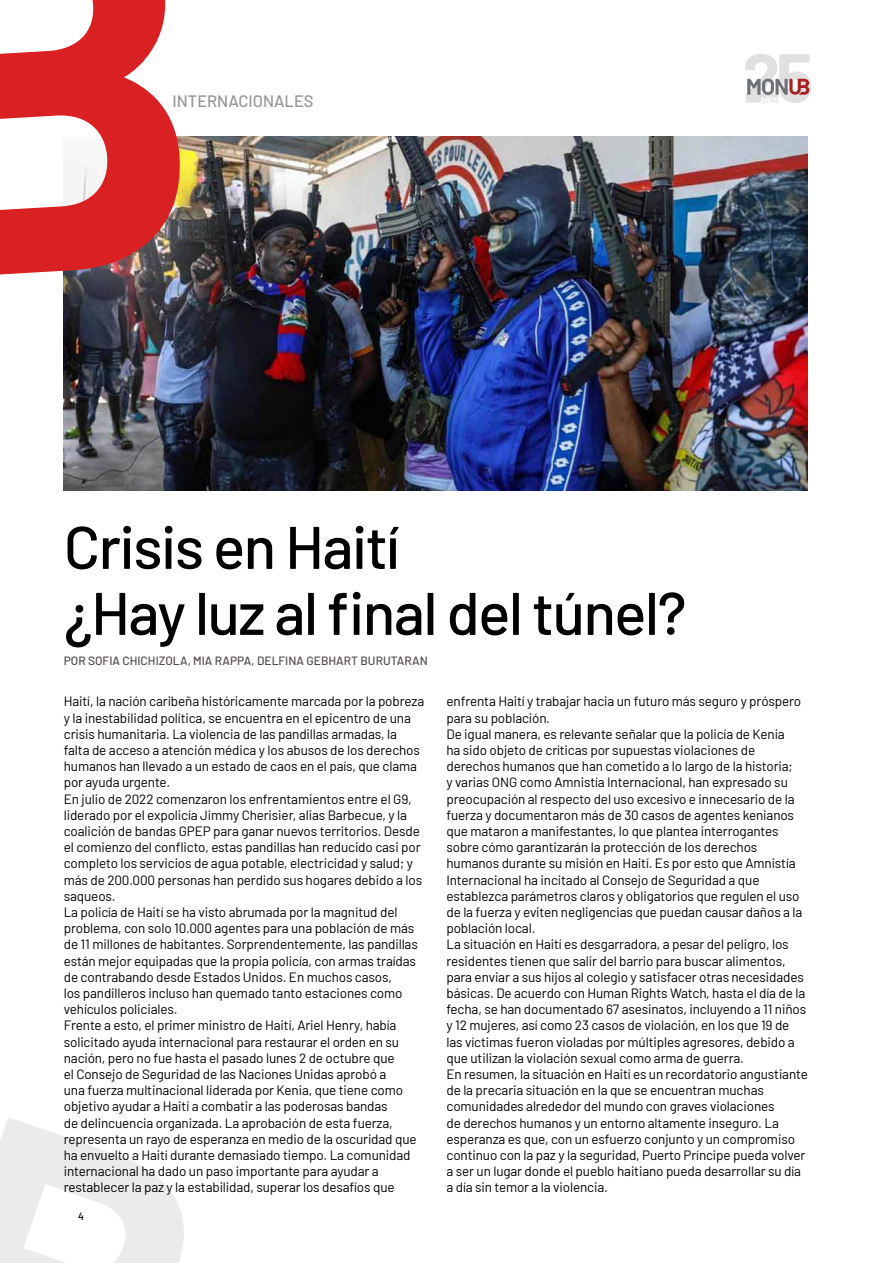
<style>
.page{position:relative;width:893px;height:1263px;background:#fff}
.page>*{position:absolute;margin:0;border:0;box-sizing:border-box;transform-origin:0 0}
.t1{font:500 60px/66px "Barlow";letter-spacing:-.025em;color:#000}
.t2{font:500 16.5px "Barlow";color:#939598}
.t3{font:13.5px/16.2px "Barlow";letter-spacing:-.01em;color:#000}
.t4{font:500 12px "Barlow";color:#524b48}
.t5{font:500 10.5px "Barlow";color:#000}
</style>
<div class="page">
<svg style="left:0;top:1117px;width:184px;height:146px"></svg>
<svg style="left:745px;top:54px;width:66px;height:49px"></svg>
<img style="left:64px;top:137px;width:744px;height:353px">
<svg style="left:0;top:0;width:184px;height:287px;fill:#d92124"></svg>
<p class="t2" style="left:172px;top:89px;width:143px">INTERNACIONALES</p>
<h1 class="t1" style="left:64px;top:509px;width:624px">Crisis en Haití<br>¿Hay luz al final del túnel?</h1>
<p class="t4" style="left:64px;top:652px;width:366px">POR SOFIA CHICHIZOLA, MIA RAPPA, DELFINA GEBHART BURUTARAN</p>
<p class="t3" style="left:64px;top:692px;width:362px">Haití, la nación caribeña históricamente marcada por la pobreza y la inestabilidad política, se encuentra en el epicentro de una crisis humanitaria. La violencia de las pandillas armadas, la falta de acceso a atención médica y los abusos de los derechos humanos han llevado a un estado de caos en el país, que clama por ayuda urgente.<br>En julio de 2022 comenzaron los enfrentamientos entre el G9, liderado por el expolicía Jimmy Cherisier, alias Barbecue, y la coalición de bandas GPEP para ganar nuevos territorios. Desde el comienzo del conflicto, estas pandillas han reducido casi por completo los servicios de agua potable, electricidad y salud; y más de 200.000 personas han perdido sus hogares debido a los saqueos.<br>La policía de Haití se ha visto abrumada por la magnitud del problema, con solo 10.000 agentes para una población de más de 11 millones de habitantes. Sorprendentemente, las pandillas están mejor equipadas que la propia policía, con armas traídas de contrabando desde Estados Unidos. En muchos casos,<br>los pandilleros incluso han quemado tanto estaciones como vehículos policiales.<br>Frente a esto, el primer ministro de Haití, Ariel Henry, había solicitado ayuda internacional para restaurar el orden en su nación, pero no fue hasta el pasado lunes 2 de octubre que<br>el Consejo de Seguridad de las Naciones Unidas aprobó a<br>una fuerza multinacional liderada por Kenia, que tiene como objetivo ayudar a Haití a combatir a las poderosas bandas<br>de delincuencia organizada. La aprobación de esta fuerza, representa un rayo de esperanza en medio de la oscuridad que ha envuelto a Haití durante demasiado tiempo. La comunidad internacional ha dado un paso importante para ayudar a restablecer la paz y la estabilidad, superar los desafíos que</p>
<p class="t3" style="left:446px;top:692px;width:363px">enfrenta Haití y trabajar hacia un futuro más seguro y próspero para su población.<br>De igual manera, es relevante señalar que la policía de Kenia<br>ha sido objeto de críticas por supuestas violaciones de derechos humanos que han cometido a lo largo de la historia;<br>y varias ONG como Amnistía Internacional, han expresado su preocupación al respecto del uso excesivo e innecesario de la fuerza y documentaron más de 30 casos de agentes kenianos que mataron a manifestantes, lo que plantea interrogantes sobre cómo garantizarán la protección de los derechos humanos durante su misión en Haití. Es por esto que Amnistía Internacional ha incitado al Consejo de Seguridad a que establezca parámetros claros y obligatorios que regulen el uso de la fuerza y eviten negligencias que puedan causar daños a la población local.<br>La situación en Haití es desgarradora, a pesar del peligro, los residentes tienen que salir del barrio para buscar alimentos, para enviar a sus hijos al colegio y satisfacer otras necesidades básicas. De acuerdo con Human Rights Watch, hasta el día de la fecha, se han documentado 67 asesinatos, incluyendo a 11 niños y 12 mujeres, así como 23 casos de violación, en los que 19 de las víctimas fueron violadas por múltiples agresores, debido a que utilizan la violación sexual como arma de guerra.<br>En resumen, la situación en Haití es un recordatorio angustiante de la precaria situación en la que se encuentran muchas comunidades alrededor del mundo con graves violaciones<br>de derechos humanos y un entorno altamente inseguro. La esperanza es que, con un esfuerzo conjunto y un compromiso continuo con la paz y la seguridad, Puerto Príncipe pueda volver a ser un lugar donde el pueblo haitiano pueda desarrollar su día a día sin temor a la violencia.</p>
<p class="t5" style="left:78px;top:1208px;width:7px">4</p>
</div>
